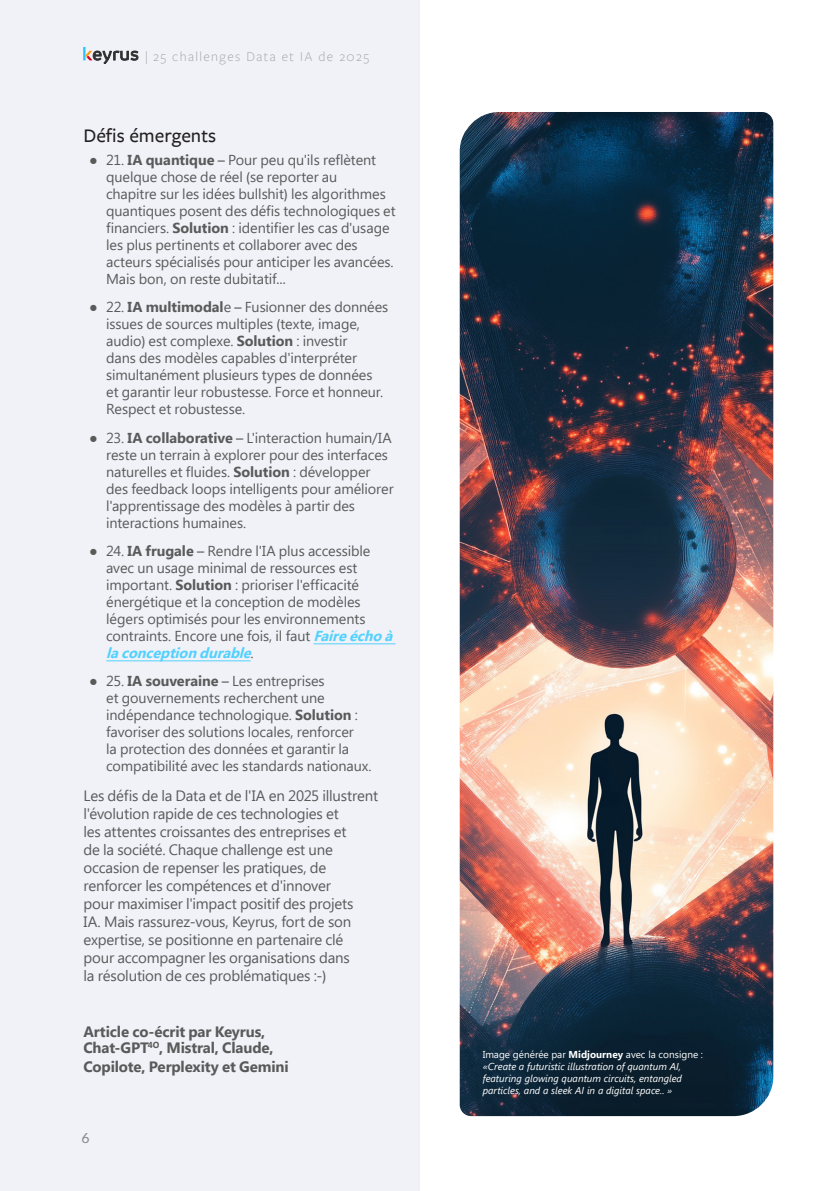
<style>
.page{position:relative;width:840px;height:1191px;background:#fff}
.page>*{position:absolute;margin:0;border:0;box-sizing:border-box;transform-origin:0 0}
.Titre_Paragraphe_Small{font:500 20px "Freight Sans Pro";color:#231f20}
.Texte_Courant{font:15px/18px "Segoe UI";letter-spacing:-.015em;color:#5a5a5a}
.Texte_Courant-2{font:700 15px/16px "Segoe UI";letter-spacing:-.01em;color:#5a5a5a}
.t1{font:14.4px/17px "Segoe UI";letter-spacing:-.005em;color:#5a5a5a}
.t2{font:300 14px "Freight Sans Pro";letter-spacing:.1em;color:#a0a0a0}
.t3{font:14px "Lato";color:#636366}
.Legend_White{font:italic 10px/12px "Segoe UI";color:#fff;text-align:justify}
.Legend_White-2{font:10px "Segoe UI";color:#fff}
.s1{font-style:italic}
.s2{font-family:"Arial"}
.s3{font-weight:700}
.s4{font-family:"Calibri"}
.s5{font-weight:700;font-style:italic;color:#53d1ff}
</style>
<div class="page">
<div style="left:0;top:0;width:420px;height:1191px;background:#f0f2f8"></div>
<hr style="left:313px;top:643px;width:82px;height:1px;background:#53d1ff">
<hr style="left:106px;top:660px;width:144px;height:1px;background:#53d1ff">
<img style="left:459px;top:112px;width:313px;height:1004px">
<svg style="left:83px;top:47px;width:55px;height:17px"></svg>
<p class="t2" style="left:145px;top:47px;width:226px"><span class="s1">|</span> 25 challenges Data et IA de 2025</p>
<p class="Titre_Paragraphe_Small" style="left:83px;top:122px;width:134px">Défis émergents</p>
<p class="t1" style="left:106px;top:151px;width:291px;text-indent:-17px"><span class="s2">●</span> 21. <span class="s3">IA quantique</span> <span class="s4">–</span> Pour peu qu'ils reflètent quelque chose de réel <span class="s4">(</span>se reporter au<br>chapitre sur les idées bullshit<span class="s4">)</span> les algorithmes quantiques posent des défis technologiques et financiers. <span class="s3">Solution</span> : identifier les cas d'usage les plus pertinents et collaborer avec des acteurs spécialisés pour anticiper les avancées.<br>Mais bon, on reste dubitatif<span class="s4">…</span></p>
<p class="t1" style="left:106px;top:299px;width:283px;text-indent:-17px"><span class="s2">●</span> 22. <span class="s3">IA multimodal</span>e <span class="s4">–</span> Fusionner des données issues de sources multiples <span class="s4">(</span>texte, image, audio<span class="s4">)</span> est complexe. <span class="s3">Solution</span> : investir<br>dans des modèles capables d'interpréter simultanément plusieurs types de données et garantir leur robustesse. Force et honneur.<br>Respect et robustesse.</p>
<p class="t1" style="left:106px;top:429px;width:289px;text-indent:-17px"><span class="s2">●</span> 23. <span class="s3">IA collaborative</span> <span class="s4">–</span> L'interaction humain/IA reste un terrain à explorer pour des interfaces naturelles et fluides. <span class="s3">Solution</span> : développer des feedback loops intelligents pour améliorer l'apprentissage des modèles à partir des interactions humaines.</p>
<p class="t1" style="left:106px;top:542px;width:292px;text-indent:-17px"><span class="s2">●</span> 24. <span class="s3">IA frugale</span> <span class="s4">–</span> Rendre l'IA plus accessible avec un usage minimal de ressources est important. <span class="s3">Solution</span> : prioriser l'efficacité énergétique et la conception de modèles légers optimisés pour les environnements contraints. Encore une fois, il faut <span class="s5">Faireéchoà laconceptiondurable</span>.</p>
<p class="t1" style="left:106px;top:673px;width:267px;text-indent:-17px"><span class="s2">●</span> 25. <span class="s3">IA souveraine</span> <span class="s4">–</span> Les entreprises<br>et gouvernements recherchent une indépendance technologique. <span class="s3">Solution</span> : favoriser des solutions locales, renforcer<br>la protection des données et garantir la compatibilité avec les standards nationaux.</p>
<p class="Texte_Courant" style="left:83px;top:786px;width:296px">Les défis de la Data et de l'IA en 2025 illustrent l'évolution rapide de ces technologies et<br>les attentes croissantes des entreprises et<br>de la société. Chaque challenge est une occasion de repenser les pratiques, de renforcer les compétences et d'innover<br>pour maximiser l'impact positif des projets<br>IA. Mais rassurez-vous, Keyrus, fort de son expertise, se positionne en partenaire clé<br>pour accompagner les organisations dans<br>la résolution de ces problématiques :-<span class="s4">)</span></p>
<p class="Texte_Courant-2" style="left:83px;top:1024px;width:191px">Article co-écrit par Keyrus,<br>Chat-GPT<sup>4O</sup>, Mistral, Claude,</p>
<p class="Texte_Courant-2" style="left:83px;top:1059px;width:206px">Copilote, Perplexity et Gemini</p>
<p class="t3" style="left:81px;top:1130px;width:10px">6</p>
<p class="Legend_White-2" style="left:482px;top:1048px;width:222px">Image générée par <span class="s3">Midjourney</span> avec la consigne :</p>
<p class="Legend_White" style="left:482px;top:1060px;width:201px">«Create a futuristic illustration of quantum AI, featuring glowing quantum circuits, entangled particles, and a sleek AI in a digital space.. »</p>
</div>
